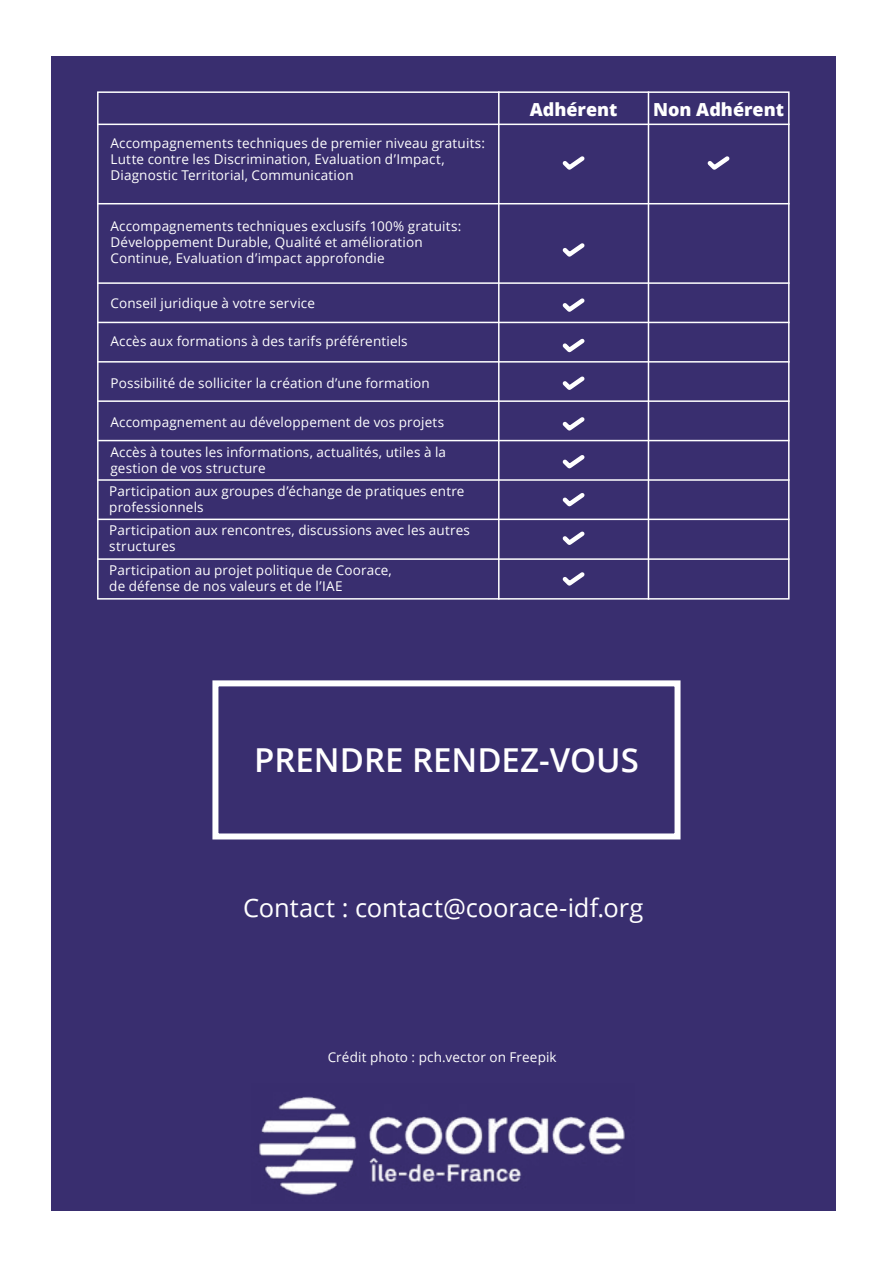
<style>
.page{position:relative;width:893px;height:1263px;background:#fff}
.page>*{position:absolute;margin:0;border:0;box-sizing:border-box;transform-origin:0 0}
.t1{font:600 33px "Open Sans";color:#fff}
.t2{font:25.5px "Open Sans";letter-spacing:-.005em;color:#fff}
.t3{font:800 18px "Open Sans";color:#fff}
.t4{font:13.5px/16.2px "Open Sans";letter-spacing:.01em;color:#fff}
</style>
<div class="page">
<div style="left:51px;top:56px;width:785px;height:1154px;background:#392e6f"></div>
<svg style="left:562px;top:156px;width:23px;height:14px"></svg>
<svg style="left:707px;top:156px;width:23px;height:14px"></svg>
<svg style="left:562px;top:243px;width:23px;height:14px"></svg>
<svg style="left:562px;top:298px;width:23px;height:14px"></svg>
<svg style="left:562px;top:338px;width:23px;height:15px"></svg>
<svg style="left:562px;top:376px;width:23px;height:14px"></svg>
<svg style="left:562px;top:417px;width:23px;height:14px"></svg>
<svg style="left:562px;top:455px;width:23px;height:14px"></svg>
<svg style="left:562px;top:493px;width:23px;height:14px"></svg>
<svg style="left:562px;top:531px;width:23px;height:14px"></svg>
<svg style="left:562px;top:572px;width:23px;height:14px"></svg>
<hr style="left:648px;top:91px;width:1px;height:509px;background:#fff">
<hr style="left:97px;top:558px;width:692px;height:2px;background:#fff">
<hr style="left:97px;top:519px;width:692px;height:1px;background:#fff">
<hr style="left:97px;top:479px;width:692px;height:2px;background:#fff">
<hr style="left:97px;top:440px;width:692px;height:1px;background:#fff">
<hr style="left:97px;top:400px;width:692px;height:2px;background:#fff">
<hr style="left:97px;top:361px;width:692px;height:2px;background:#fff">
<hr style="left:97px;top:322px;width:692px;height:1px;background:#fff">
<hr style="left:97px;top:282px;width:692px;height:2px;background:#fff">
<hr style="left:97px;top:203px;width:692px;height:1px;background:#fff">
<hr style="left:97px;top:124px;width:692px;height:1px;background:#fff">
<hr style="left:498px;top:91px;width:2px;height:509px;background:#fff">
<div style="left:97px;top:91px;width:692px;height:509px;border:2px solid #fff"></div>
<div style="left:212px;top:680px;width:468px;height:159px;border:6px solid #fff"></div>
<img style="left:259px;top:1096px;width:366px;height:100px">
<p class="t4" style="left:111px;top:134px;width:376px">Accompagnements techniques de premier niveau gratuits:<br>Lutte contre les Discrimination, Evaluation d’Impact,<br>Diagnostic Territorial, Communication</p>
<p class="t4" style="left:111px;top:217px;width:352px">Accompagnements techniques exclusifs 100% gratuits:<br>Développement Durable, Qualité et amélioration<br>Continue, Evaluation d’impact approfondie</p>
<p class="t4" style="left:111px;top:295px;width:206px">Conseil juridique à votre service</p>
<p class="t4" style="left:111px;top:333px;width:299px">Accès aux formations à des tarifs préférentiels</p>
<p class="t4" style="left:111px;top:375px;width:321px">Possibilité de solliciter la création d’une formation</p>
<p class="t4" style="left:111px;top:407px;width:337px;line-height:29.4px">Accompagnement au développement de vos projets<br>Accès à toutes les informations, actualités, utiles à la</p>
<p class="t4" style="left:109px;top:456px;width:357px;line-height:23px">gestion de vos structure<br>Participation aux groupes d’échange de pratiques entre</p>
<p class="t4" style="left:109px;top:496px;width:362px;line-height:22.4px">professionnels<br>Participation aux rencontres, discussions avec les autres</p>
<p class="t4" style="left:109px;top:533px;width:284px;line-height:24.3px">structures<br>Participation au projet politique de Coorace,</p>
<p class="t4" style="left:109px;top:578px;width:235px">de défense de nos valeurs et de l’IAE</p>
<h3 class="t3" style="left:530px;top:96px;width:89px">Adhérent</h3>
<h3 class="t3" style="left:653px;top:96px;width:132px">Non Adhérent</h3>
<h1 class="t1" style="left:254px;top:738px;width:386px">PRENDRE RENDEZ-VOUS</h1>
<h2 class="t2" style="left:243px;top:890px;width:401px">Contact : contact@coorace-idf.org</h2>
<p class="t4" style="left:328px;top:1048px;width:230px">Crédit photo : pch.vector on Freepik</p>
</div>
